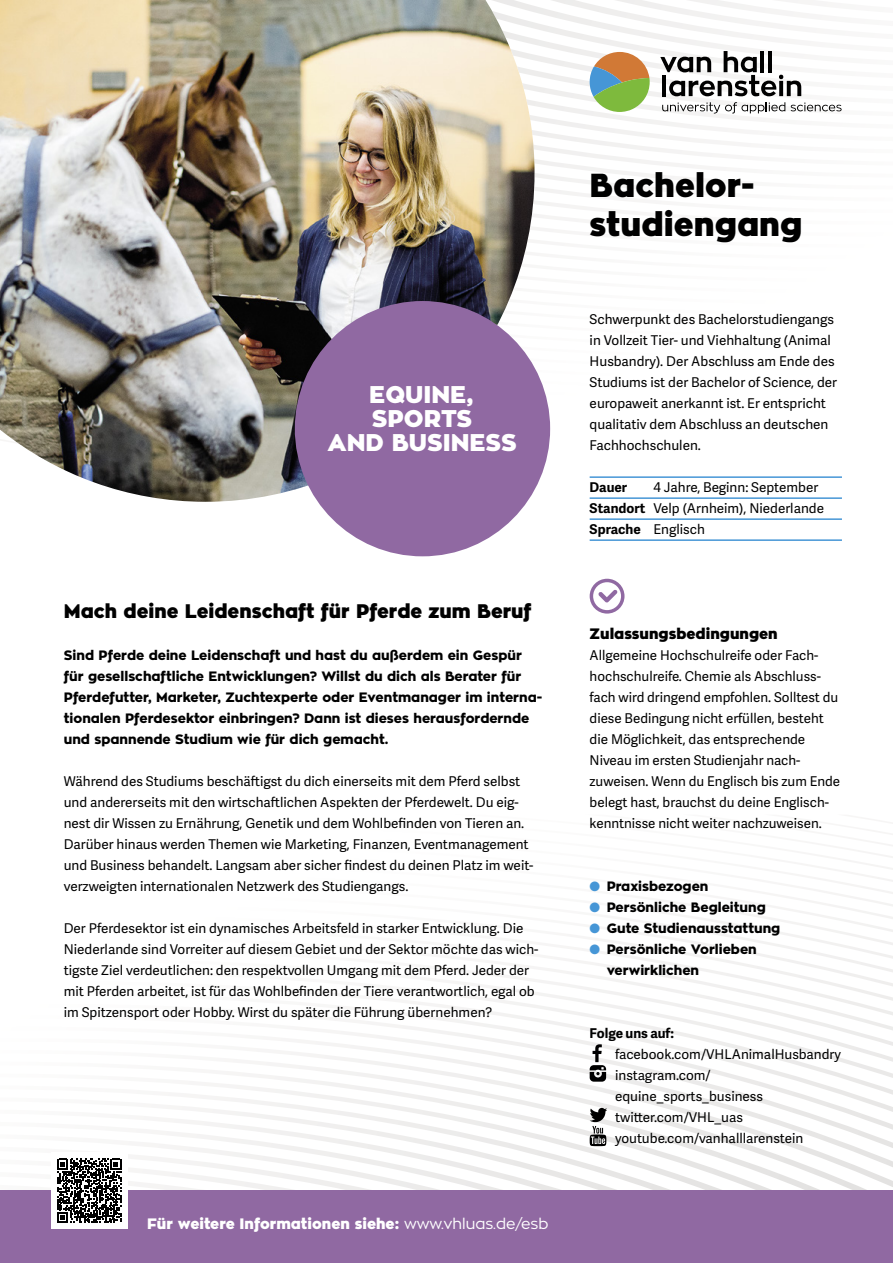
<style>
.page{position:relative;width:893px;height:1263px;background:#fff}
.page>*{position:absolute;margin:0;border:0;box-sizing:border-box;transform-origin:0 0}
.t1{font:900 33px/39px "Zona Pro";color:#000}
.t2{font:900 24px/24px "Zona Pro";color:#fff;text-align:center}
.t3{font:900 19.5px "Zona Pro";color:#000}
.t4{font:900 15px "Zona Pro";color:#fff}
.t5{font:900 15px "Zona Pro";color:#000}
.t6{font:13.5px/21px "Adelle Sans";color:#000}
.t7{font:800 13.5px/21px "Zona Pro";color:#000}
.t8{font:700 13.5px "Adelle Sans";color:#000}
.s1{font-weight:400}
.s2{font-weight:700}
.s3{color:#4696d6}
</style>
<div class="page">
<svg style="left:494px;top:1173px;width:399px;height:18px"></svg>
<svg style="left:135px;top:1153px;width:758px;height:20px"></svg>
<svg style="left:143px;top:1134px;width:750px;height:19px"></svg>
<svg style="left:151px;top:1116px;width:742px;height:18px"></svg>
<svg style="left:166px;top:1099px;width:727px;height:17px"></svg>
<svg style="left:184px;top:1082px;width:709px;height:17px"></svg>
<svg style="left:226px;top:1066px;width:667px;height:16px"></svg>
<svg style="left:250px;top:1050px;width:643px;height:16px"></svg>
<svg style="left:298px;top:1034px;width:595px;height:16px"></svg>
<svg style="left:322px;top:1019px;width:571px;height:15px"></svg>
<svg style="left:373px;top:1004px;width:520px;height:15px"></svg>
<svg style="left:399px;top:990px;width:494px;height:14px"></svg>
<svg style="left:452px;top:976px;width:441px;height:14px"></svg>
<svg style="left:478px;top:962px;width:415px;height:14px"></svg>
<svg style="left:533px;top:948px;width:360px;height:14px"></svg>
<svg style="left:561px;top:935px;width:332px;height:13px"></svg>
<svg style="left:616px;top:922px;width:277px;height:13px"></svg>
<svg style="left:645px;top:909px;width:248px;height:13px"></svg>
<svg style="left:702px;top:897px;width:191px;height:12px"></svg>
<svg style="left:534px;top:114px;width:218px;height:14px"></svg>
<svg style="left:534px;top:128px;width:210px;height:18px"></svg>
<svg style="left:534px;top:146px;width:194px;height:18px"></svg>
<svg style="left:534px;top:164px;width:177px;height:17px"></svg>
<svg style="left:534px;top:181px;width:135px;height:16px"></svg>
<svg style="left:534px;top:0;width:308px;height:114px"></svg>
<svg style="left:590px;top:1044px;width:16px;height:38px"></svg>
<svg style="left:590px;top:1108px;width:17px;height:38px"></svg>
<hr style="left:590px;top:476px;width:252px;height:2px;background:#4696d6">
<hr style="left:590px;top:497px;width:252px;height:2px;background:#4696d6">
<hr style="left:590px;top:518px;width:252px;height:2px;background:#4696d6">
<hr style="left:590px;top:539px;width:252px;height:2px;background:#4696d6">
<svg style="left:590px;top:579px;width:34px;height:35px"></svg>
<img style="left:0;top:0;width:534px;height:502px">
<div style="left:295px;top:301px;width:255px;height:255px;background:#9069a2;border-radius:50%"></div>
<div style="left:0;top:1191px;width:893px;height:72px;background:#9069a2"></div>
<svg style="left:0;top:1159px;width:494px;height:70px"></svg>
<h2 class="t2" style="left:327px;top:383px;width:191px">EQUINE,<br>SPORTS<br>AND BUSINESS</h2>
<h3 class="t3" style="left:64px;top:598px;width:469px">Mach deine Leidenschaft für Pferde zum Beruf</h3>
<p class="t7" style="left:64px;top:645px;width:480px">Sind Pferde deine Leidenschaft und hast du außerdem ein Gespür für gesellschaftliche Entwicklungen? Willst du dich als Berater für Pferdefutter, Marketer, Zuchtexperte oder Eventmanager im interna&shy;tionalen Pferdesektor einbringen? Dann ist dieses herausfordernde und spannende Studium wie für dich gemacht.</p>
<p class="t6" style="left:64px;top:770px;width:470px">Während des Studiums beschäftigst du dich einerseits mit dem Pferd selbst und andererseits mit den wirtschaftlichen Aspekten der Pferdewelt. Du eig&shy;nest dir Wissen zu Ernährung, Genetik und dem Wohlbefinden von Tieren an.<br>Darüber hinaus werden Themen wie Marketing, Finanzen, Eventmanagement und Business behandelt. Langsam aber sicher findest du deinen Platz im weit&shy;verzweigten internationalen Netzwerk des Studiengangs.</p>
<p class="t6" style="left:64px;top:917px;width:476px">Der Pferdesektor ist ein dynamisches Arbeitsfeld in starker Entwicklung. Die Niederlande sind Vorreiter auf diesem Gebiet und der Sektor möchte das wich&shy;tigste Ziel verdeutlichen: den respektvollen Umgang mit dem Pferd. Jeder der mit Pferden arbeitet, ist für das Wohlbefinden der Tiere verantwortlich, egal ob im Spitzensport oder Hobby. Wirst du später die Führung übernehmen?</p>
<p class="t4" style="left:147px;top:1214px;width:403px">Für weitere Informationen siehe: <span class="s1">www.vhluas.de/esb</span></p>
<h1 class="t1" style="left:590px;top:167px;width:214px">Bachelor&shy;studiengang</h1>
<p class="t6" style="left:590px;top:308px;width:249px">Schwerpunkt des Bachelorstudiengangs in Vollzeit Tier- und Viehhaltung (Animal Husbandry). Der Abschluss am Ende des Studiums ist der Bachelor of Science, der europaweit anerkannt ist. Er entspricht qualitativ dem Abschluss an deutschen Fachhochschulen.</p>
<p class="t8" style="left:590px;top:477px;width:39px">Dauer</p>
<p class="t6" style="left:590px;top:476px;width:236px;text-indent:64px">4 Jahre, Beginn: September<br><span class="s2">Standort</span> Velp (Arnheim), Niederlande<br><span class="s2">Sprache</span> Englisch</p>
<p class="t5" style="left:590px;top:624px;width:190px">Zulassungsbedingungen</p>
<p class="t6" style="left:590px;top:644px;width:252px">Allgemeine Hochschulreife oder Fach&shy;hochschulreife. Chemie als Abschluss&shy;fach wird dringend empfohlen. Solltest du diese Bedingung nicht erfüllen, besteht die Möglichkeit, das entsprechende Niveau im ersten Studienjahr nach&shy;zuweisen. Wenn du Englisch bis zum Ende belegt hast, brauchst du deine Englisch&shy;kenntnisse nicht weiter nachzuweisen.</p>
<p class="t7" style="left:590px;top:876px;width:120px"><span class="s3">●</span> Praxisbezogen</p>
<p class="t7" style="left:590px;top:897px;width:178px"><span class="s3">●</span> Persönliche Begleitung</p>
<p class="t7" style="left:590px;top:918px;width:192px"><span class="s3">●</span> Gute Studienausstattung</p>
<p class="t7" style="left:607px;top:939px;width:152px;text-indent:-17px"><span class="s3">●</span> Persönliche Vorlieben verwirklichen</p>
<p class="t8" style="left:590px;top:1023px;width:86px">Folge uns auf:</p>
<p class="t6" style="left:615px;top:1043px;width:227px">facebook.com/VHLAnimalHusbandry instagram.com/ equine_sports_business twitter.com/VHL_uas youtube.com/vanhalllarenstein</p>
</div>
